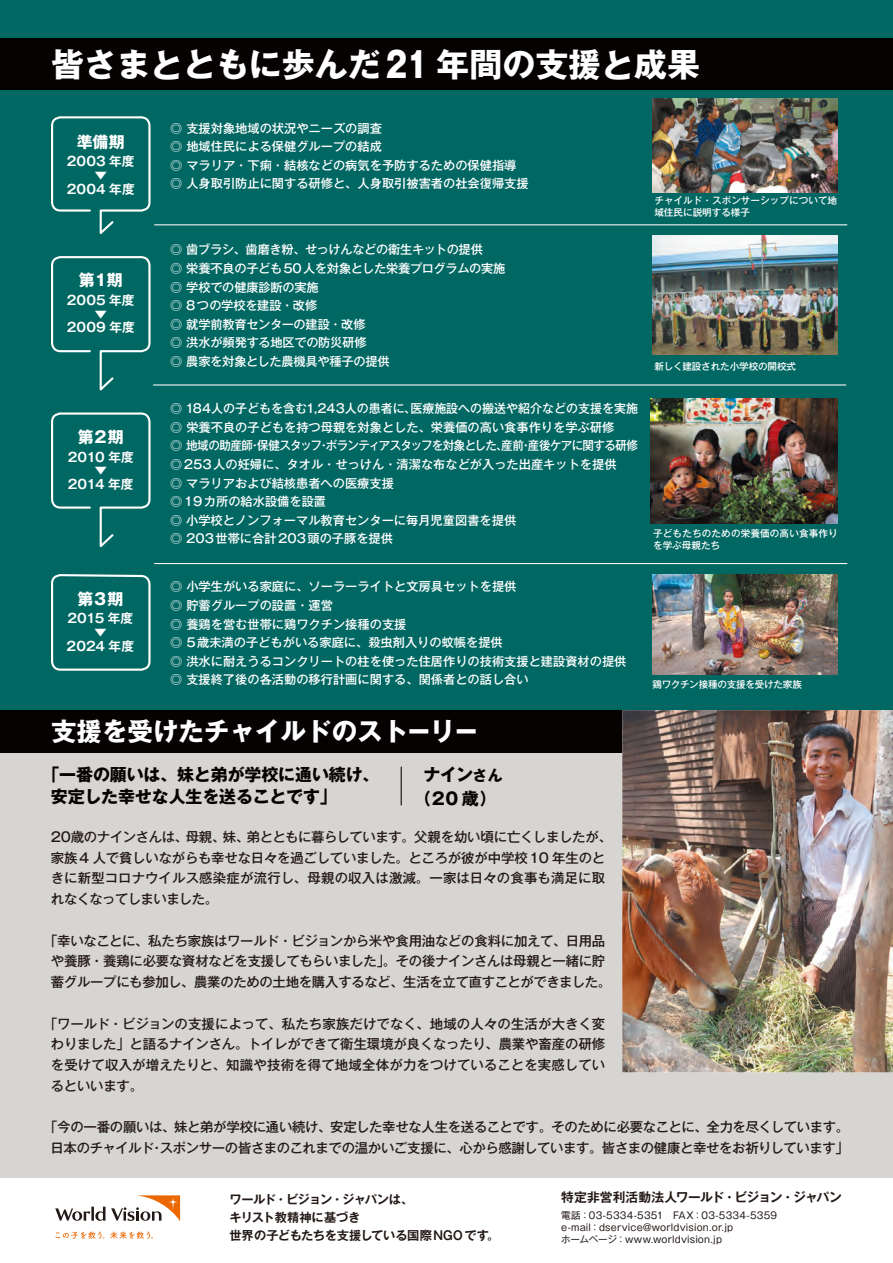
<style>
.page{position:relative;width:893px;height:1263px;background:#fff}
.page>*{position:absolute;margin:0;border:0;box-sizing:border-box;transform-origin:0 0}
.t1{font:700 33px "Gothic MB101 Pro";color:#fff}
.t2{font:700 25.5px "Gothic MB101 Pro";color:#fff}
.t3{font:700 16.95px/21.3px "Gothic MB101 Pro";letter-spacing:-.01em;color:#060202}
.t4{font:700 15.9px "Gothic MB101 Pro";letter-spacing:-.06em;color:#fff}
.t5{font:500 13.35px/20.7px "Gothic MB101 Pro";letter-spacing:-.02em;color:#231916;text-align:center}
.t6{font:700 12.75px/13.8px "Gothic MB101 Pro De";letter-spacing:.005em;color:#fff;text-align:center}
.t7{font:700 12.75px "Gothic MB101 Pro De";letter-spacing:-.02em;color:#231916}
.t8{font:700 12.75px/13.8px "Gothic MB101 Pro De";letter-spacing:-.03em;color:#fff;text-align:center}
.t9{font:500 12.15px/18.6px "Gothic MB101 Pro";color:#fff}
.t10{font:500 12.15px/18.6px "Gothic MB101 Pro";letter-spacing:-.02em;color:#fff}
.t11{font:700 12.15px/18px "Gothic MB101 Pro De";letter-spacing:-.025em;color:#231916}
.t12{font:9.6px/11.7px "Gothic MB101 Pro";letter-spacing:.02em;color:#231916}
.t13{font:500 9.6px/11.7px "Gothic MB101 Pro";color:#fff}
.t14{font:500 9.6px "Gothic MB101 Pro";letter-spacing:-.025em;color:#fff}
.s1{font-weight:800;font-size:34.65px}
.s2{font-size:14.85px}
</style>
<div class="page">
<div style="left:0;top:0;width:893px;height:722px;background:#006762"></div>
<div style="left:0;top:710px;width:893px;height:468px;background:#d6d5d2"></div>
<div style="left:0;top:710px;width:893px;height:43px;background:#060202"></div>
<hr style="left:154px;top:224px;width:693px;height:1px;background:#fff">
<hr style="left:153px;top:384px;width:693px;height:1px;background:#fff">
<hr style="left:154px;top:563px;width:693px;height:1px;background:#fff">
<svg style="left:51px;top:116px;width:100px;height:118px"></svg>
<div style="left:0;top:38px;width:893px;height:51px;background:#060202"></div>
<svg style="left:55px;top:1231px;width:49px;height:8px"></svg>
<svg style="left:110px;top:1231px;width:43px;height:8px"></svg>
<svg style="left:55px;top:1195px;width:125px;height:26px"></svg>
<hr style="left:401px;top:767px;width:1px;height:38px;background:#060202">
<img style="left:652px;top:99px;width:185px;height:93px">
<img style="left:652px;top:236px;width:185px;height:119px">
<img style="left:650px;top:399px;width:187px;height:124px">
<img style="left:652px;top:574px;width:185px;height:100px">
<img style="left:622px;top:710px;width:271px;height:362px">
<svg style="left:51px;top:256px;width:100px;height:135px"></svg>
<svg style="left:51px;top:412px;width:100px;height:136px"></svg>
<svg style="left:51px;top:574px;width:100px;height:97px"></svg>
<h1 class="t1" style="left:51px;top:37px;width:650px">皆さまとともに歩んだ<span class="s1">21</span> 年間の支援と成果</h1>
<p class="t4" style="left:77px;top:128px;width:49px">準備期</p>
<p class="t6" style="left:67px;top:153px;width:70px">2003 年度▼<br>2004 年度</p>
<p class="t4" style="left:79px;top:267px;width:45px">第１期</p>
<p class="t6" style="left:67px;top:292px;width:70px">2005 年度▼<br>2009 年度</p>
<p class="t4" style="left:78px;top:424px;width:47px">第２期</p>
<p class="t8" style="left:68px;top:448px;width:68px">2010 年度▼<br>2014 年度</p>
<p class="t4" style="left:77px;top:586px;width:47px">第３期</p>
<p class="t6" style="left:67px;top:610px;width:69px">2015 年度▼<br>2024 年度</p>
<p class="t9" style="left:170px;top:117px;width:360px">◎ 支援対象地域の状況やニーズの調査<br>◎ 地域住民による保健グループの結成<br>◎ マラリア・下痢・結核などの病気を予防するための保健指導◎ 人身取引防止に関する研修と、人身取引被害者の社会復帰支援</p>
<p class="t10" style="left:170px;top:239px;width:337px">◎ 歯ブラシ、歯磨き粉、せっけんなどの衛生キットの提供<br>◎ 栄養不良の子ども50人を対象とした栄養プログラムの実施◎ 学校での健康診断の実施<br>◎ 8つの学校を建設・改修<br>◎ 就学前教育センターの建設・改修<br>◎ 洪水が頻発する地区での防災研修<br>◎ 農家を対象とした農機具や種子の提供</p>
<p class="t9" style="left:170px;top:398px;width:469px">◎ 184人の子どもを含む1,243人の患者に、医療施設への搬送や紹介などの支援を実施◎ 栄養不良の子どもを持つ母親を対象とした、栄養価の高い食事作りを学ぶ研修<br>◎ 地域の助産師・保健スタッフ・ボランティアスタッフを対象とした、産前・産後ケアに関する研修◎253人の妊婦に、タオル・せっけん・清潔な布などが入った出産キットを提供<br>◎ マラリアおよび結核患者への医療支援<br>◎19カ所の給水設備を設置<br>◎ 小学校とノンフォーマル教育センターに毎月児童図書を提供<br>◎ 203世帯に合計203頭の子豚を提供</p>
<p class="t9" style="left:170px;top:576px;width:458px">◎ 小学生がいる家庭に、ソーラーライトと文房具セットを提供<br>◎ 貯蓄グループの設置・運営<br>◎ 養鶏を営む世帯に鶏ワクチン接種の支援<br>◎ 5歳未満の子どもがいる家庭に、殺虫剤入りの蚊帳を提供<br>◎ 洪水に耐えうるコンクリートの柱を使った住居作りの技術支援と建設資材の提供◎ 支援終了後の各活動の移行計画に関する、関係者との話し合い</p>
<h2 class="t2" style="left:51px;top:710px;width:428px">支援を受けたチャイルドのストーリー</h2>
<p class="t13" style="left:654px;top:193px;width:184px">チャイルド・スポンサーシップについて地域住民に説明する様子</p>
<p class="t13" style="left:654px;top:359px;width:143px">新しく建設された小学校の開校式</p>
<p class="t13" style="left:653px;top:527px;width:186px">子どもたちのための栄養価の高い食事作りを学ぶ母親たち</p>
<p class="t14" style="left:652px;top:676px;width:151px">鶏ワクチン接種の支援を受けた家族</p>
<p class="t3" style="left:51px;top:762px;width:330px;text-indent:-9px">「一番の願いは、妹と弟が学校に通い続け、安定した幸せな人生を送ることです」</p>
<p class="t5" style="left:51px;top:825px;width:563px;text-align:left">20歳のナインさんは、母親、妹、弟とともに暮らしています。父親を幼い頃に亡くしましたが、家族4 人で貧しいながらも幸せな日々を過ごしていました。ところが彼が中学校10 年生のときに新型コロナウイルス感染症が流行し、母親の収入は激減。一家は日々の食事も満足に取れなくなってしまいました。</p>
<p class="t5" style="left:44px;top:928px;width:569px">「幸いなことに、私たち家族はワールド・ビジョンから米や食用油などの食料に加えて、日用品や養豚・養鶏に必要な資材などを支援してもらいました」。その後ナインさんは母親と一緒に貯蓄グループにも参加し、農業のための土地を購入するなど、生活を立て直すことができました。</p>
<p class="t5" style="left:51px;top:1011px;width:556px;text-align:justify;text-indent:-7px">「ワールド・ビジョンの支援によって、私たち家族だけでなく、地域の人々の生活が大きく変わりました」と語るナインさん。トイレができて衛生環境が良くなったり、農業や畜産の研修を受けて収入が増えたりと、知識や技術を得て地域全体が力をつけていることを実感しているといいます。</p>
<p class="t5" style="left:44px;top:1115px;width:806px">「今の一番の願いは、妹と弟が学校に通い続け、安定した幸せな人生を送ることです。そのために必要なことに、全力を尽くしています。日本のチャイルド・スポンサーの皆さまのこれまでの温かいご支援に、心から感謝しています。皆さまの健康と幸せをお祈りしています」</p>
<p class="t3" style="left:414px;top:761px;width:90px;line-height:23.4px;text-align:center">ナイン<span class="s2">さん</span>（20歳）</p>
<p class="t11" style="left:230px;top:1189px;width:271px">ワールド・ビジョン・ジャパンは、<br>キリスト教精神に基づき<br>世界の子どもたちを支援している国際NGO です。</p>
<p class="t7" style="left:561px;top:1186px;width:282px">特定非営利活動法人ワールド・ビジョン・ジャパン</p>
<p class="t12" style="left:561px;top:1208px;width:217px">電話：03-5334-5351　FAX：03-5334-5359 e-mail：dservice@worldvision.or.jp<br>ホームページ：www.worldvision.jp</p>
</div>
